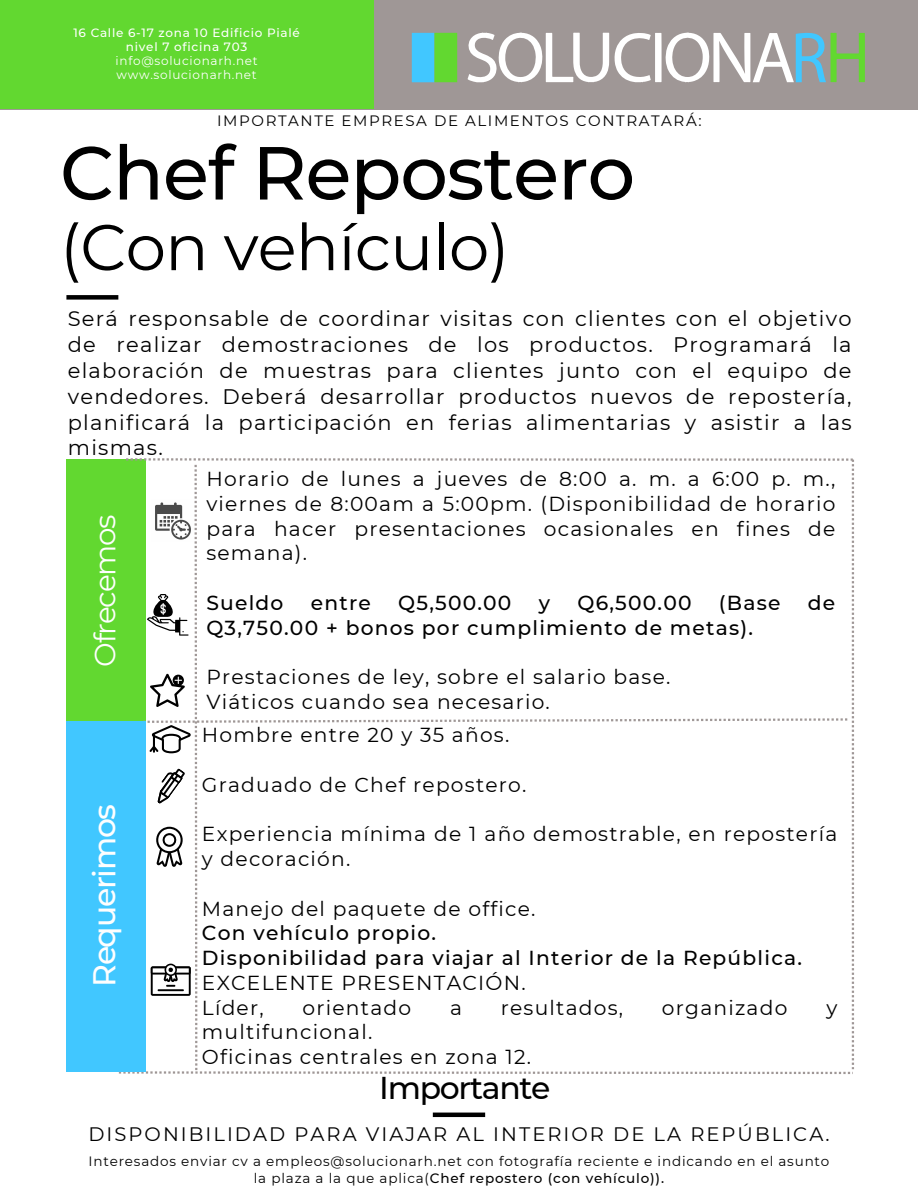
<style>
.page{position:relative;width:918px;height:1188px;background:#fff}
.page>*{position:absolute;margin:0;border:0;box-sizing:border-box;transform-origin:0 0}
.t1{font:500 75px "Montserrat";letter-spacing:-.015em;color:#000}
.t2{font:64.5px "Montserrat";letter-spacing:-.015em;color:#000}
.t3{font:500 31.5px "Montserrat";letter-spacing:-.04em;color:#000}
.t4{font:500 31.5px "Montserrat";letter-spacing:-.04em;color:#fefefe}
.t5{font:29.4px "Montserrat";letter-spacing:-.04em;color:#fefefe}
.t6{font:21px/25.8px "Montserrat";letter-spacing:.06em;color:#000;text-align:justify}
.t7{font:20.25px/24.8px "Montserrat";letter-spacing:.06em;color:#000;text-align:justify}
.t8{font:500 20.25px "Montserrat";letter-spacing:.06em;color:#000}
.t9{font:19.5px "Montserrat";letter-spacing:.105em;color:#000}
.t10{font:15px "Montserrat";letter-spacing:.105em;color:#000}
.t11{font:13.5px/16.8px "Montserrat";letter-spacing:.06em;color:#000;text-align:center}
.t12{font:500 12px/14px "Montserrat";letter-spacing:.06em;color:#fff;text-align:center}
.t13{font:12px "Montserrat";letter-spacing:.06em;color:#fff}
.s1{font-weight:500}
</style>
<div class="page">
<div style="left:66px;top:295px;width:52px;height:5px;background:#000"></div>
<div style="left:0;top:0;width:918px;height:109px;background:#9f9796"></div>
<div style="left:0;top:0;width:373px;height:109px;background:#62d830"></div>
<svg style="left:412px;top:33px;width:45px;height:49px;background:#52cf96"></svg>
<svg style="left:467px;top:33px;width:398px;height:49px"></svg>
<div style="left:66px;top:459px;width:79px;height:263px;background:#62d830"></div>
<hr style="left:433px;top:1113px;width:52px;height:4px;background:#000">
<div style="left:66px;top:722px;width:79px;height:350px;background:#41c7ff"></div>
<svg style="left:119px;top:458px;width:735px;height:616px"></svg>
<p class="t12" style="left:73px;top:25px;width:228px">16 Calle 6-17 zona 10 Edificio Pialé nivel 7 oficina 703</p>
<p class="t13" style="left:116px;top:53px;width:144px">info@solucionarh.net</p>
<p class="t13" style="left:117px;top:67px;width:142px">www.solucionarh.net</p>
<p class="t10" style="left:217px;top:112px;width:486px">IMPORTANTE EMPRESA DE ALIMENTOS CONTRATARÁ:</p>
<p class="t1" style="left:60px;top:127px;width:577px">Chef Repostero</p>
<p class="t2" style="left:60px;top:208px;width:451px">(Con vehículo)</p>
<p class="t6" style="left:68px;top:306px;width:785px">Será responsable de coordinar visitas con clientes con el objetivo de realizar demostraciones de los productos. Programará la elaboración de muestras para clientes junto con el equipo de vendedores. Deberá desarrollar productos nuevos de repostería, planificará la participación en ferias alimentarias y asistir a las mismas.</p>
<p class="t5" style="left:87px;top:667px;width:154px;rotate:-90deg">Ofrecemos</p>
<h4 class="t4" style="left:85px;top:987px;width:185px;rotate:-90deg">Requerimos</h4>
<p class="t7" style="left:206px;top:467px;width:630px">Horario de lunes a jueves de 8:00 a. m. a 6:00 p. m., viernes de 8:00am a 5:00pm. (Disponibilidad de horario para hacer presentaciones ocasionales en fines de semana).</p>
<h6 class="t8" style="left:206px;top:590px;width:79px">Sueldo</h6>
<h6 class="t8" style="left:311px;top:590px;width:62px">entre</h6>
<h6 class="t8" style="left:398px;top:590px;width:115px">Q5,500.00</h6>
<h6 class="t8" style="left:539px;top:590px;width:13px">y</h6>
<h6 class="t8" style="left:578px;top:590px;width:116px">Q6,500.00</h6>
<h6 class="t8" style="left:719px;top:590px;width:63px">(Base</h6>
<h6 class="t8" style="left:808px;top:590px;width:29px">de</h6>
<h6 class="t8" style="left:206px;top:615px;width:548px">Q3,750.00 + bonos por cumplimiento de metas).</h6>
<p class="t7" style="left:206px;top:665px;width:466px">Prestaciones de ley, sobre el salario base.</p>
<p class="t7" style="left:206px;top:689px;width:345px">Viáticos cuando sea necesario.</p>
<p class="t7" style="left:202px;top:723px;width:309px">Hombre entre 20 y 35 años.</p>
<p class="t7" style="left:202px;top:772px;width:326px">Graduado de Chef repostero.</p>
<p class="t7" style="left:202px;top:822px;width:637px">Experiencia mínima de 1 año demostrable, en repostería y decoración.</p>
<h3 class="t7" style="left:202px;top:896px;width:335px">Manejo del paquete de office.</h3>
<p class="t8" style="left:202px;top:921px;width:236px">Con vehículo propio.</p>
<p class="t8" style="left:202px;top:946px;width:602px">Disponibilidad para viajar al Interior de la República.</p>
<p class="t7" style="left:202px;top:970px;width:325px">EXCELENTE PRESENTACIÓN.</p>
<p class="t7" style="left:202px;top:995px;width:63px">Líder,</p>
<p class="t7" style="left:303px;top:995px;width:110px">orientado</p>
<p class="t7" style="left:450px;top:995px;width:13px">a</p>
<p class="t7" style="left:501px;top:995px;width:124px">resultados,</p>
<p class="t7" style="left:662px;top:995px;width:127px">organizado</p>
<p class="t7" style="left:826px;top:995px;width:12px">y</p>
<p class="t7" style="left:202px;top:1020px;width:172px">multifuncional.</p>
<p class="t7" style="left:202px;top:1045px;width:331px">Oficinas centrales en zona 12.</p>
<h2 class="t3" style="left:379px;top:1069px;width:173px">Importante</h2>
<p class="t9" style="left:88px;top:1122px;width:743px">DISPONIBILIDAD PARA VIAJAR AL INTERIOR DE LA REPÚBLICA.</p>
<h1 class="t11" style="left:89px;top:1152px;width:742px">Interesados enviar cv a empleos@solucionarh.net con fotografía reciente e indicando en el asunto la plaza a la que aplica(<span class="s1">Chef repostero (con vehículo)).</span></h1>
</div>
